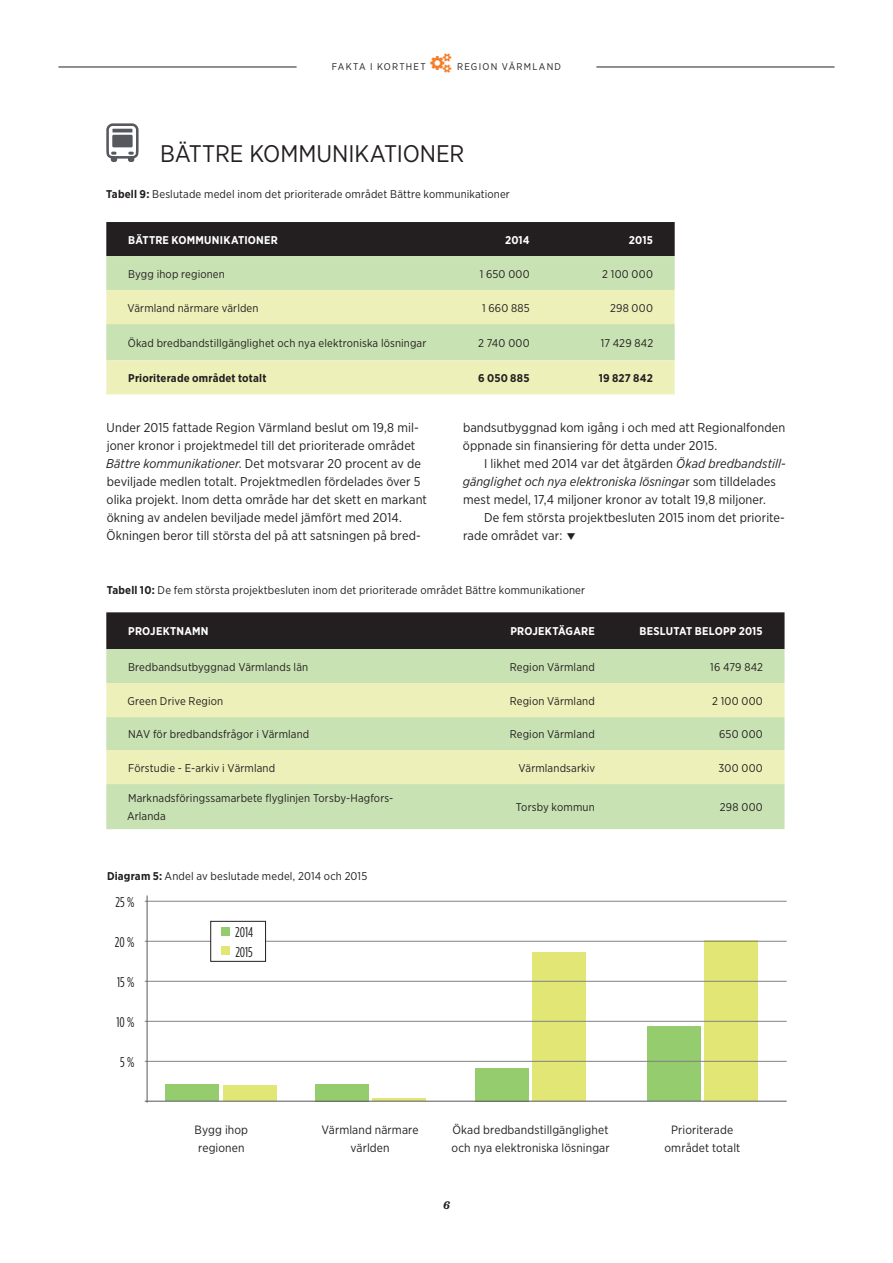
<style>
.page{position:relative;width:893px;height:1263px;background:#fff}
.page>*{position:absolute;margin:0;border:0;box-sizing:border-box;transform-origin:0 0}
.t1{font:24px "Gotham Narrow";letter-spacing:-.005em;color:#231f20}
.t2{font:14.1px/20px "Gotham Condensed";color:#231f20}
.t3{font:12.75px/18px "Gotham Narrow";letter-spacing:.01em;color:#231f20}
.t4{font:12px/18px "Gotham Narrow";letter-spacing:.01em;color:#231f20}
.t5{font:italic 700 12px "Sentinel";color:#231f20}
.t6{font:11.25px/18px "Gotham Narrow";letter-spacing:.015em;color:#231f20}
.t7{font:700 11.25px "Gotham Narrow";letter-spacing:.015em;color:#fff}
.t8{font:700 11.25px "Gotham Narrow";letter-spacing:.015em;color:#231f20}
.t9{font:9.75px "Gotham Narrow";letter-spacing:.13em;color:#231f20}
.s1{font-weight:700}
.s2{font-style:italic}
</style>
<div class="page">
<hr style="left:596px;top:67px;width:238px;height:1px;background:#231f20">
<hr style="left:58px;top:67px;width:239px;height:1px;background:#231f20">
<div style="left:647px;top:1027px;width:53px;height:74px;background:#94cc6e"></div>
<div style="left:704px;top:940px;width:54px;height:161px;background:#e1e675"></div>
<div style="left:475px;top:1068px;width:53px;height:33px;background:#94cc6e"></div>
<div style="left:532px;top:952px;width:54px;height:149px;background:#e1e675"></div>
<div style="left:315px;top:1084px;width:53px;height:17px;background:#94cc6e"></div>
<hr style="left:372px;top:1098px;width:54px;height:3px;background:#e1e675">
<div style="left:166px;top:1084px;width:53px;height:17px;background:#94cc6e"></div>
<div style="left:223px;top:1085px;width:53px;height:16px;background:#e1e675"></div>
<div style="left:106px;top:222px;width:569px;height:34px;background:#231f20"></div>
<div style="left:106px;top:256px;width:569px;height:34px;background:#c9e2b3"></div>
<svg style="left:106px;top:290px;width:569px;height:104px;background:#e0ebb7"></svg>
<div style="left:106px;top:612px;width:678px;height:37px;background:#231f20"></div>
<div style="left:106px;top:649px;width:678px;height:180px;background:#c9e2b3"></div>
<svg style="left:106px;top:683px;width:678px;height:101px;background:#e1ecb7"></svg>
<svg style="left:106px;top:123px;width:33px;height:39px"></svg>
<hr style="left:145px;top:1061px;width:642px;height:1px;background:#808285">
<hr style="left:145px;top:1021px;width:642px;height:1px;background:#808285">
<hr style="left:145px;top:981px;width:642px;height:1px;background:#808285">
<hr style="left:145px;top:941px;width:642px;height:1px;background:#808285">
<hr style="left:145px;top:901px;width:642px;height:1px;background:#808285">
<hr style="left:147px;top:895px;width:1px;height:207px;background:#57585a">
<hr style="left:145px;top:1101px;width:642px;height:1px;background:#57585a">
<div style="left:211px;top:921px;width:55px;height:40px;background:#fff"></div>
<div style="left:211px;top:921px;width:55px;height:40px;border:1px solid #231f20"></div>
<div style="left:221px;top:927px;width:9px;height:8px;background:#94cc6e"></div>
<div style="left:221px;top:947px;width:9px;height:8px;background:#e1e675"></div>
<p class="t9" style="left:332px;top:60px;width:95px">FAKTA I KORTHET</p>
<p class="t9" style="left:457px;top:60px;width:106px">REGION VÄRMLAND</p>
<h1 class="t1" style="left:160px;top:139px;width:305px">BÄTTRE KOMMUNIKATIONER</h1>
<p class="t6" style="left:106px;top:185px;width:405px"><span class="s1">Tabell 9:</span> Beslutade medel inom det prioriterade området Bättre kommunikationer</p>
<p class="t7" style="left:128px;top:232px;width:151px">BÄTTRE KOMMUNIKATIONER</p>
<p class="t7" style="left:505px;top:232px;width:26px">2014</p>
<p class="t7" style="left:629px;top:232px;width:26px">2015</p>
<p class="t6" style="left:128px;top:264px;width:98px">Bygg ihop regionen</p>
<p class="t6" style="left:480px;top:264px;width:51px">1 650 000</p>
<p class="t6" style="left:602px;top:264px;width:52px">2 100 000</p>
<p class="t6" style="left:127px;top:298px;width:133px">Värmland närmare världen</p>
<p class="t6" style="left:482px;top:298px;width:49px">1 660 885</p>
<p class="t6" style="left:610px;top:298px;width:44px">298 000</p>
<p class="t6" style="left:128px;top:334px;width:300px">Ökad bredbandstillgänglighet och nya elektroniska lösningar</p>
<p class="t6" style="left:478px;top:334px;width:53px">2 740 000</p>
<p class="t6" style="left:601px;top:334px;width:54px">17 429 842</p>
<p class="t8" style="left:128px;top:371px;width:140px">Prioriterade området totalt</p>
<p class="t8" style="left:478px;top:371px;width:53px">6 050 885</p>
<p class="t8" style="left:599px;top:371px;width:56px">19 827 842</p>
<p class="t3" style="left:106px;top:418px;width:322px">Under 2015 fattade Region Värmland beslut om 19,8 mil&shy;joner kronor i projektmedel till det prioriterade området <span class="s2">Bättre kommunikationer</span>. Det motsvarar 20 procent av de beviljade medlen totalt. Projektmedlen fördelades över 5 olika projekt. Inom detta område har det skett en markant ökning av andelen beviljade medel jämfört med 2014.<br>Ökningen beror till största del på att satsningen på bred-</p>
<p class="t3" style="left:463px;top:418px;width:324px">bandsutbyggnad kom igång i och med att Regionalfonden öppnade sin finansiering för detta under 2015.</p>
<p class="t3" style="left:463px;top:454px;width:324px;text-indent:21px">I likhet med 2014 var det åtgärden <span class="s2">Ökad bredbandstill&shy;gänglighet och nya elektroniska lösninga</span>r som tilldelades mest medel, 17,4 miljoner kronor av totalt 19,8 miljoner.</p>
<p class="t3" style="left:463px;top:508px;width:324px;text-indent:21px">De fem största projektbesluten 2015 inom det priorite&shy;rade området var:</p>
<p class="t6" style="left:107px;top:581px;width:480px"><span class="s1">Tabell 10:</span> De fem största projektbesluten inom det prioriterade området Bättre kommunikationer</p>
<p class="t7" style="left:128px;top:624px;width:82px">PROJEKTNAMN</p>
<p class="t7" style="left:511px;top:624px;width:86px">PROJEKTÄGARE</p>
<p class="t7" style="left:639px;top:624px;width:125px">BESLUTAT BELOPP 2015</p>
<p class="t6" style="left:128px;top:657px;width:182px">Bredbandsutbyggnad Värmlands län</p>
<p class="t6" style="left:510px;top:657px;width:86px">Region Värmland</p>
<p class="t6" style="left:710px;top:657px;width:54px">16 479 842</p>
<p class="t6" style="left:128px;top:691px;width:97px">Green Drive Region</p>
<p class="t6" style="left:510px;top:691px;width:86px">Region Värmland</p>
<p class="t6" style="left:712px;top:691px;width:52px">2 100 000</p>
<p class="t6" style="left:128px;top:725px;width:183px">NAV för bredbandsfrågor i Värmland</p>
<p class="t6" style="left:510px;top:725px;width:86px">Region Värmland</p>
<p class="t6" style="left:719px;top:725px;width:45px">650 000</p>
<p class="t6" style="left:128px;top:758px;width:149px">Förstudie - E-arkiv i Värmland</p>
<p class="t6" style="left:518px;top:758px;width:78px">Värmlandsarkiv</p>
<p class="t6" style="left:718px;top:758px;width:46px">300 000</p>
<p class="t6" style="left:127px;top:789px;width:268px">Marknadsföringssamarbete flyglinjen Torsby-Hagfors-<br>Arlanda</p>
<p class="t6" style="left:516px;top:798px;width:80px">Torsby kommun</p>
<p class="t6" style="left:720px;top:798px;width:44px">298 000</p>
<p class="t6" style="left:107px;top:867px;width:262px"><span class="s1">Diagram 5:</span> Andel av beslutade medel, 2014 och 2015</p>
<p class="t2" style="left:115px;top:892px;width:20px">25 %</p>
<p class="t2" style="left:115px;top:932px;width:21px">20 %</p>
<p class="t2" style="left:117px;top:972px;width:19px">15 %</p>
<p class="t2" style="left:116px;top:1012px;width:19px">10 %</p>
<p class="t2" style="left:120px;top:1052px;width:16px">5 %</p>
<p class="t2" style="left:235px;top:922px;width:20px">2014<br>2015</p>
<p class="t4" style="left:195px;top:1121px;width:55px">Bygg ihop regionen</p>
<p class="t4" style="left:321px;top:1121px;width:99px;text-align:center">Värmland närmare världen</p>
<p class="t4" style="left:452px;top:1121px;width:160px">Ökad bredbandstillgänglighet och nya elektroniska lösningar</p>
<p class="t4" style="left:664px;top:1121px;width:77px;text-align:center">Prioriterade området totalt</p>
<p class="t5" style="left:443px;top:1195px;width:8px">6</p>
</div>
